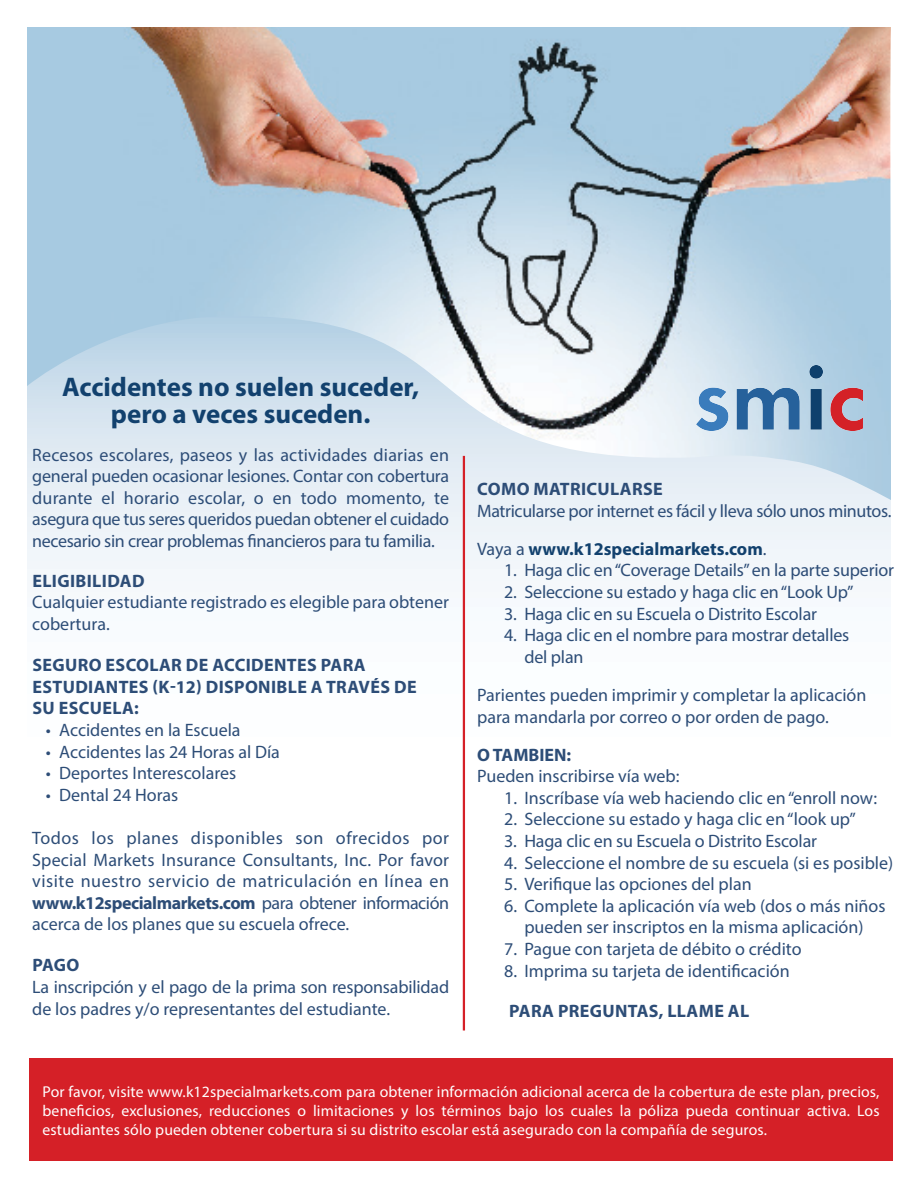
<style>
.page{position:relative;width:918px;height:1188px;background:#fff}
.page>*{position:absolute;margin:0;border:0;box-sizing:border-box;transform-origin:0 0}
.t1{font:700 27px/27px "Myriad Pro";color:#12416e;text-align:center}
.t2{font:18px/21.6px "Myriad Pro";color:#2d4d77}
.t3{font:700 18px/21.6px "Myriad Pro";letter-spacing:.02em;color:#2d4d77}
.t4{font:18px/21.6px "Myriad Pro";letter-spacing:-.02em;color:#2d4d77}
.t5{font:700 18px "Myriad Pro";color:#12416e}
.t6{font:700 18px "Myriad Pro";color:#2d4d77}
.t7{font:15.75px/18.9px "Myriad Pro";letter-spacing:.01em;color:#fff;text-align:justify}
.s1{font-weight:700}
.s2{font-weight:400;color:#2d4d77}
.s3{color:#fff}
</style>
<div class="page">
<svg style="left:27px;top:500px;width:864px;height:531px"></svg>
<hr style="left:463px;top:456px;width:2px;height:574px;background:#d52027">
<img style="left:27px;top:27px;width:864px;height:473px">
<img style="left:696px;top:365px;width:166px;height:66px">
<div style="left:29px;top:1059px;width:864px;height:102px;background:#d52027"></div>
<p class="t1" style="left:62px;top:373px;width:358px">Accidentes no suelen suceder, pero a veces suceden.</p>
<p class="t2" style="left:32px;top:443px;width:418px;text-align:justify">Recesos escolares, paseos y las actividades diarias en general pueden ocasionar lesiones. Contar con cobertura durante el horario escolar, o en todo momento, te asegura que tus seres queridos puedan obtener el cuidado necesario sin crear problemas financieros para tu familia.</p>
<p class="t3" style="left:32px;top:569px;width:114px">ELIGIBILIDAD</p>
<p class="t2" style="left:32px;top:591px;width:418px">Cualquier estudiante registrado es elegible para obtener cobertura.</p>
<p class="t3" style="left:32px;top:654px;width:386px">SEGURO ESCOLAR DE ACCIDENTES PARA<br>ESTUDIANTES (K-12) DISPONIBLE A TRAVÉS DE<br>SU ESCUELA:</p>
<p class="t2" style="left:46px;top:719px;width:196px">• Accidentes en la Escuela</p>
<p class="t2" style="left:46px;top:740px;width:236px">• Accidentes las 24 Horas al Día</p>
<p class="t2" style="left:46px;top:762px;width:192px">• Deportes Interescolares</p>
<p class="t2" style="left:46px;top:784px;width:134px">• Dental 24 Horas</p>
<p class="t2" style="left:32px;top:827px;width:418px;text-align:justify">Todos los planes disponibles son ofrecidos por Special Markets Insurance Consultants, Inc. Por favor visite nuestro servicio de matriculación en línea en <span class="s1">www.k12specialmarkets.com</span> para obtener información acerca de los planes que su escuela ofrece.</p>
<p class="t3" style="left:32px;top:954px;width:48px">PAGO</p>
<p class="t2" style="left:32px;top:976px;width:418px">La inscripción y el pago de la prima son responsabilidad de los padres y/o representantes del estudiante.</p>
<p class="t4" style="left:477px;top:478px;width:416px"><span class="s1">COMO MATRICULARSE<br></span>Matricularse por internet es fácil y lleva sólo unos minutos.</p>
<p class="t5" style="left:477px;top:537px;width:291px"><span class="s2">Vaya a</span> www.k12specialmarkets.com<span class="s2">.</span></p>
<p class="t2" style="left:504px;top:559px;width:392px">1. Haga clic en “Coverage Details” en la parte superior</p>
<p class="t2" style="left:504px;top:581px;width:351px">2. Seleccione su estado y haga clic en “Look Up”</p>
<p class="t2" style="left:504px;top:603px;width:314px">3. Haga clic en su Escuela o Distrito Escolar</p>
<p class="t2" style="left:524px;top:624px;width:327px;text-indent:-20px">4. Haga clic en el nombre para mostrar detalles del plan</p>
<p class="t2" style="left:477px;top:684px;width:391px">Parientes pueden imprimir y completar la aplicación para mandarla por correo o por orden de pago.</p>
<p class="t6" style="left:477px;top:743px;width:96px">O TAMBIEN:</p>
<p class="t2" style="left:477px;top:765px;width:204px">Pueden inscribirse vía web:</p>
<p class="t2" style="left:504px;top:787px;width:375px">1. Inscríbase vía web haciendo clic en “enroll now:</p>
<p class="t2" style="left:504px;top:808px;width:353px">2. Seleccione su estado y haga clic en “look up”</p>
<p class="t2" style="left:504px;top:830px;width:314px">3. Haga clic en su Escuela o Distrito Escolar</p>
<p class="t2" style="left:504px;top:852px;width:391px">4. Seleccione el nombre de su escuela (si es posible)</p>
<p class="t2" style="left:504px;top:873px;width:249px">5. Verifique las opciones del plan</p>
<p class="t2" style="left:504px;top:895px;width:383px;text-align:center">6. Complete la aplicación vía web (dos o más niños pueden ser inscriptos en la misma aplicación)</p>
<p class="t2" style="left:504px;top:938px;width:299px">7. Pague con tarjeta de débito o crédito</p>
<p class="t2" style="left:504px;top:960px;width:287px">8. Imprima su tarjeta de identificación</p>
<p class="t3" style="left:509px;top:999px;width:355px">PARA PREGUNTAS, LLAME AL <span class="s3">800.727.7642</span></p>
<p class="t7" style="left:43px;top:1082px;width:839px">Por favor, visite www.k12specialmarkets.com para obtener información adicional acerca de la cobertura de este plan, precios, beneficios, exclusiones, reducciones o limitaciones y los términos bajo los cuales la póliza pueda continuar activa. Los estudiantes sólo pueden obtener cobertura si su distrito escolar está asegurado con la compañía de seguros.</p>
</div>
